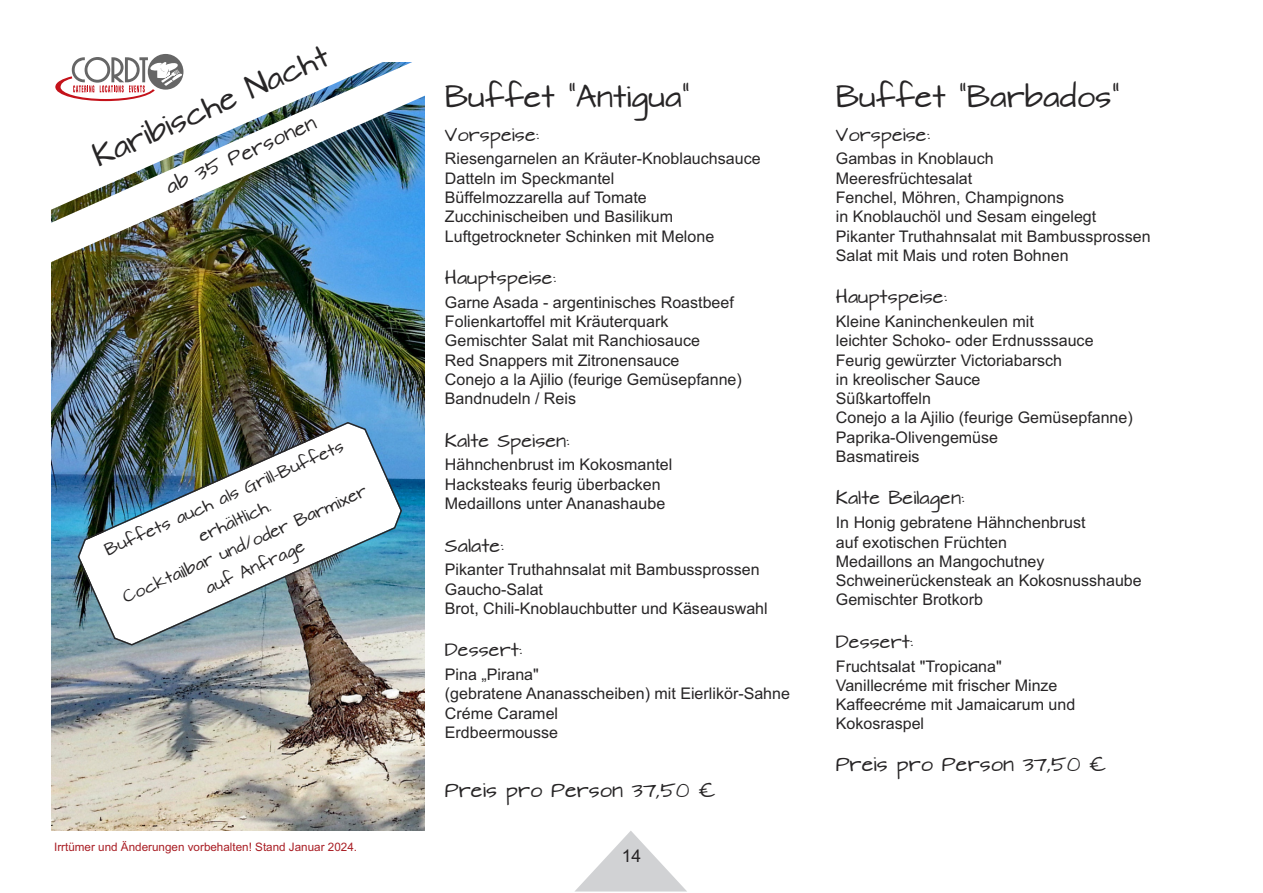
<style>
.page{position:relative;width:1263px;height:893px;background:#fff}
.page>*{position:absolute;margin:0;border:0;box-sizing:border-box;transform-origin:0 0}
.t1{font:26.25px "Architects Daughter";color:#272526}
.t2{font:17.55px "Architects Daughter";color:#272526}
.t3{font:17.55px "Arial";color:#272526}
.t4{font:16.05px/19.2px "Arial";color:#272526}
.t5{font:16.05px "Architects Daughter";color:#272526}
.t6{font:14.55px/25.3px "Architects Daughter";color:#272526;text-align:center}
.t7{font:11.7px "Arial";color:#a91e25}
</style>
<div class="page">
<img style="left:52px;top:289px;width:372px;height:541px">
<svg style="left:575px;top:831px;width:112px;height:60px"></svg>
<img style="left:51px;top:54px;width:374px;height:235px">
<img style="left:78px;top:422px;width:324px;height:224px">
<h1 class="t1" style="left:89px;top:145px;width:256px;rotate:-24deg">Karibische Nacht</h1>
<p class="t2" style="left:163px;top:179px;width:164px;rotate:-24deg">ab 35 Personen</p>
<p class="t6" style="left:98px;top:541px;width:267px;rotate:-24deg">Buffets auch als Grill-Buffets erhältlich.<br>Cocktailbar und/oder Barmixer auf Anfrage</p>
<p class="t7" style="left:54px;top:840px;width:304px">Irrtümer und Änderungen vorbehalten! Stand Januar 2024.</p>
<h1 class="t1" style="left:445px;top:82px;width:246px">Buffet "Antigua"</h1>
<p class="t5" style="left:445px;top:126px;width:96px">Vorspeise:</p>
<p class="t4" style="left:445px;top:149px;width:317px">Riesengarnelen an Kräuter-Knoblauchsauce Datteln im Speckmantel<br>Büffelmozzarella auf Tomate Zucchinischeiben und Basilikum Luftgetrockneter Schinken mit Melone</p>
<p class="t5" style="left:445px;top:269px;width:113px">Hauptspeise:</p>
<p class="t4" style="left:445px;top:293px;width:298px">Garne Asada - argentinisches Roastbeef Folienkartoffel mit Kräuterquark Gemischter Salat mit Ranchiosauce<br>Red Snappers mit Zitronensauce<br>Conejo a la Ajilio (feurige Gemüsepfanne)<br>Bandnudeln / Reis</p>
<p class="t5" style="left:445px;top:432px;width:126px">Kalte Speisen:</p>
<p class="t4" style="left:445px;top:455px;width:229px">Hähnchenbrust im Kokosmantel<br>Hacksteaks feurig überbacken<br>Medaillons unter Ananashaube</p>
<p class="t5" style="left:445px;top:537px;width:60px">Salate:</p>
<p class="t4" style="left:445px;top:560px;width:324px">Pikanter Truthahnsalat mit Bambussprossen<br>Gaucho-Salat<br>Brot, Chili-Knoblauchbutter und Käseauswahl</p>
<p class="t5" style="left:445px;top:641px;width:79px">Dessert:</p>
<p class="t4" style="left:445px;top:665px;width:347px">Pina „Pirana"<br>(gebratene Ananasscheiben) mit Eierlikör-Sahne<br>Créme Caramel<br>Erdbeermousse</p>
<p class="t2" style="left:445px;top:780px;width:272px">Preis pro Person 37,50 €</p>
<p class="t3" style="left:622px;top:845px;width:21px">14</p>
<h1 class="t1" style="left:836px;top:82px;width:285px">Buffet "Barbados"</h1>
<p class="t5" style="left:836px;top:126px;width:96px">Vorspeise:</p>
<p class="t4" style="left:836px;top:149px;width:316px">Gambas in Knoblauch<br>Meeresfrüchtesalat<br>Fenchel, Möhren, Champignons<br>in Knoblauchöl und Sesam eingelegt<br>Pikanter Truthahnsalat mit Bambussprossen<br>Salat mit Mais und roten Bohnen</p>
<p class="t5" style="left:836px;top:288px;width:113px">Hauptspeise:</p>
<p class="t4" style="left:836px;top:312px;width:298px">Kleine Kaninchenkeulen mit<br>leichter Schoko- oder Erdnusssauce<br>Feurig gewürzter Victoriabarsch<br>in kreolischer Sauce<br>Süßkartoffeln<br>Conejo a la Ajilio (feurige Gemüsepfanne)<br>Paprika-Olivengemüse<br>Basmatireis</p>
<p class="t5" style="left:836px;top:489px;width:130px">Kalte Beilagen:</p>
<p class="t4" style="left:836px;top:513px;width:307px">In Honig gebratene Hähnchenbrust<br>auf exotischen Früchten<br>Medaillons an Mangochutney<br>Schweinerückensteak an Kokosnusshaube<br>Gemischter Brotkorb</p>
<p class="t5" style="left:836px;top:633px;width:79px">Dessert:</p>
<p class="t4" style="left:836px;top:656px;width:241px">Fruchtsalat "Tropicana"<br>Vanillecréme mit frischer Minze<br>Kaffeecréme mit Jamaicarum und<br>Kokosraspel</p>
<p class="t2" style="left:836px;top:755px;width:272px">Preis pro Person 37,50 €</p>
</div>
